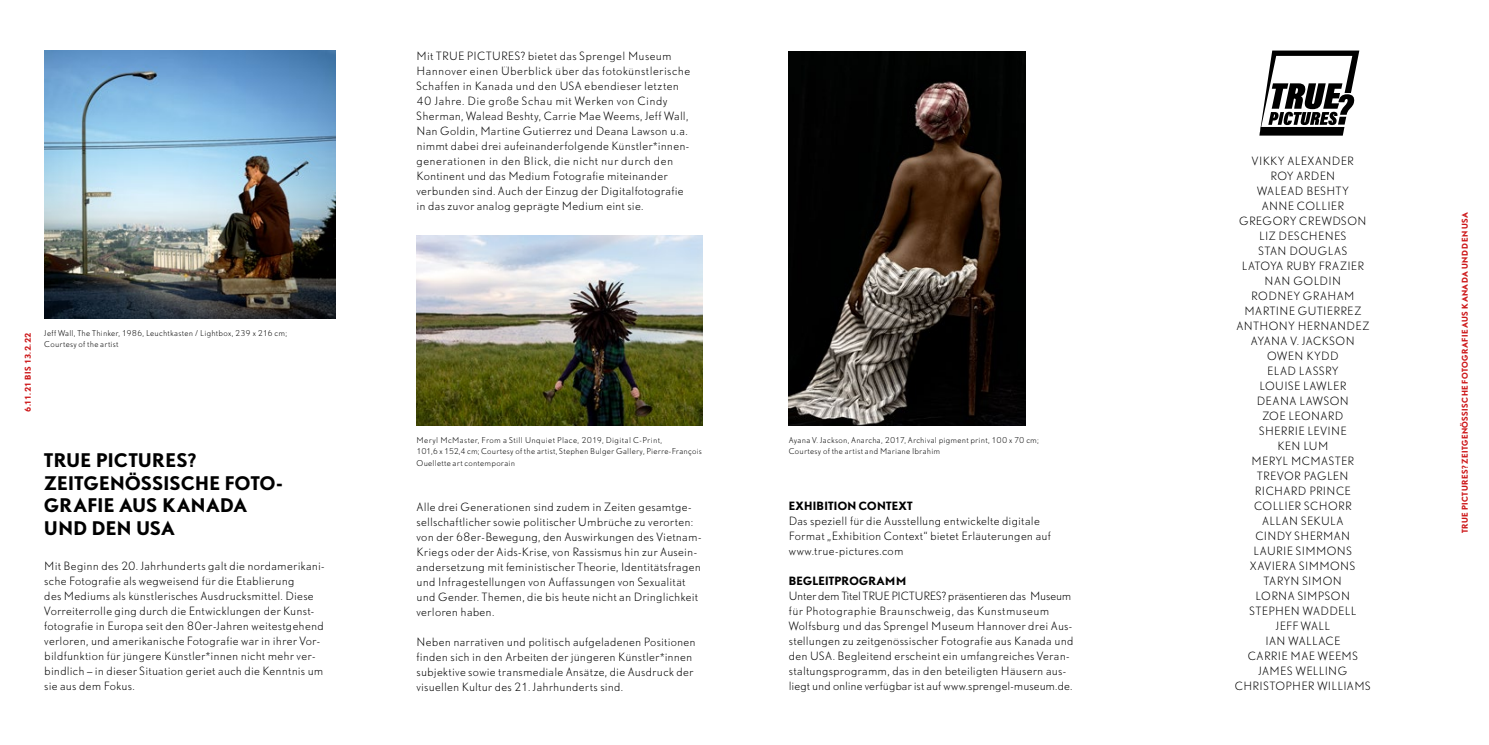
<style>
.page{position:relative;width:1489px;height:745px;background:#fff}
.page>*{position:absolute;margin:0;border:0;box-sizing:border-box;transform-origin:0 0}
.t1{font:700 17.5px/22.5px "DTL Nobel TOT";letter-spacing:.025em;color:#000}
.t2{font:300 10.62px/15px "DTL Nobel TOT";letter-spacing:.025em;color:#000}
.t3{font:700 10.62px "DTL Nobel TOT";letter-spacing:.02em;color:#000}
.t4{font:300 7.5px/11.2px "DTL Nobel TOT";letter-spacing:.035em;color:#000}
.t5{font:700 7.5px "DTL Nobel TOT";letter-spacing:.05em;color:#cd1719}
.t6{font:700 7.5px "DTL Nobel TOT";letter-spacing:.025em;color:#cd1719}
</style>
<div class="page">
<img style="left:44px;top:50px;width:291px;height:268px">
<img style="left:788px;top:51px;width:237px;height:374px">
<img style="left:416px;top:236px;width:286px;height:189px">
<svg style="left:1259px;top:50px;width:100px;height:85px"></svg>
<p class="t6" style="left:22px;top:411px;width:81px;rotate:-90deg">6.11.21 BIS 13.2.22</p>
<p class="t4" style="left:44px;top:327px;width:244px">Jeff Wall, The Thinker, 1986, Leuchtkasten / Lightbox, 239 x 216 cm;<br>Courtesy of the artist</p>
<h1 class="t1" style="left:44px;top:448px;width:240px">TRUE PICTURES?<br>ZEITGENÖSSISCHE FOTO-<br>GRAFIE AUS KANADA<br>UND DEN USA</h1>
<p class="t2" style="left:44px;top:557px;width:282px">Mit Beginn des 20. Jahrhunderts galt die nordamerikani&shy;sche Fotografie als wegweisend für die Etablierung<br>des Mediums als künstlerisches Ausdrucksmittel. Diese Vorreiterrolle ging durch die Entwicklungen der Kunst&shy;fotografie in Europa seit den 80er-Jahren weitestgehend verloren, und amerikanische Fotografie war in ihrer Vor&shy;bildfunktion für jüngere Künstler*innen nicht mehr ver&shy;bindlich – in dieser Situation geriet auch die Kenntnis um sie aus dem Fokus.</p>
<p class="t2" style="left:416px;top:48px;width:275px">Mit TRUE PICTURES? bietet das Sprengel Museum Hannover einen Überblick über das fotokünstlerische Schaffen in Kanada und den USA ebendieser letzten 40 Jahre. Die große Schau mit Werken von Cindy Sherman, Walead Beshty, Carrie Mae Weems, Jeff Wall, Nan Goldin, Martine Gutierrez und Deana Lawson u.a. nimmt dabei drei aufeinanderfolgende Künstler*innen&shy;generationen in den Blick, die nicht nur durch den Kontinent und das Medium Fotografie miteinander verbunden sind. Auch der Einzug der Digitalfotografie in das zuvor analog geprägte Medium eint sie.</p>
<p class="t4" style="left:416px;top:434px;width:287px">Meryl McMaster, From a Still Unquiet Place, 2019, Digital C-Print,<br>101,6 x 152,4 cm; Courtesy of the artist, Stephen Bulger Gallery, Pierre-François<br>Ouellette art contemporain</p>
<p class="t2" style="left:416px;top:498px;width:286px">Alle drei Generationen sind zudem in Zeiten gesamtge&shy;sellschaftlicher sowie politischer Umbrüche zu verorten: von der 68er-Bewegung, den Auswirkungen des Vietnam-Kriegs oder der Aids-Krise, von Rassismus hin zur Ausein&shy;andersetzung mit feministischer Theorie, Identitätsfragen und Infragestellungen von Auffassungen von Sexualität und Gender. Themen, die bis heute nicht an Dringlichkeit verloren haben.</p>
<p class="t2" style="left:416px;top:633px;width:281px">Neben narrativen und politisch aufgeladenen Positionen finden sich in den Arbeiten der jüngeren Künstler*innen subjektive sowie transmediale Ansätze, die Ausdruck der visuellen Kultur des 21. Jahrhunderts sind.</p>
<p class="t4" style="left:788px;top:434px;width:252px">Ayana V. Jackson, Anarcha, 2017, Archival pigment print, 100 x 70 cm;<br>Courtesy of the artist and Mariane Ibrahim</p>
<p class="t3" style="left:788px;top:497px;width:125px">EXHIBITION CONTEXT</p>
<p class="t2" style="left:788px;top:512px;width:263px">Das speziell für die Ausstellung entwickelte digitale<br>Format „Exhibition Context“ bietet Erläuterungen auf www.true-pictures.com</p>
<p class="t3" style="left:788px;top:572px;width:120px">BEGLEITPROGRAMM</p>
<p class="t2" style="left:788px;top:587px;width:286px">Unter dem Titel TRUE PICTURES? präsentieren das Museum für Photographie Braunschweig, das Kunstmuseum Wolfsburg und das Sprengel Museum Hannover drei Aus&shy;stellungen zu zeitgenössischer Fotografie aus Kanada und den USA. Begleitend erscheint ein umfangreiches Veran&shy;staltungsprogramm, das in den beteiligten Häusern aus&shy;liegt und online verfügbar ist auf www.sprengel-museum.de.</p>
<p class="t2" style="left:1234px;top:153px;width:137px;text-align:center">VIKKY ALEXANDER<br>ROY ARDEN<br>WALEAD BESHTY<br>ANNE COLLIER<br>GREGORY CREWDSON<br>LIZ DESCHENES<br>STAN DOUGLAS<br>LATOYA RUBY FRAZIER<br>NAN GOLDIN<br>RODNEY GRAHAM<br>MARTINE GUTIERREZ<br>ANTHONY HERNANDEZ<br>AYANA V. JACKSON<br>OWEN KYDD<br>ELAD LASSRY<br>LOUISE LAWLER<br>DEANA LAWSON<br>ZOE LEONARD<br>SHERRIE LEVINE<br>KEN LUM<br>MERYL MCMASTER<br>TREVOR PAGLEN<br>RICHARD PRINCE<br>COLLIER SCHORR<br>ALLAN SEKULA<br>CINDY SHERMAN<br>LAURIE SIMMONS<br>XAVIERA SIMMONS<br>TARYN SIMON<br>LORNA SIMPSON<br>STEPHEN WADDELL<br>JEFF WALL<br>IAN WALLACE<br>CARRIE MAE WEEMS<br>JAMES WELLING<br>CHRISTOPHER WILLIAMS</p>
<p class="t5" style="left:1459px;top:532px;width:322px;rotate:-90deg">TRUE PICTURES? ZEITGENÖSSISCHE FOTOGRAFIE AUS KANADA UND DEN USA</p>
</div>
